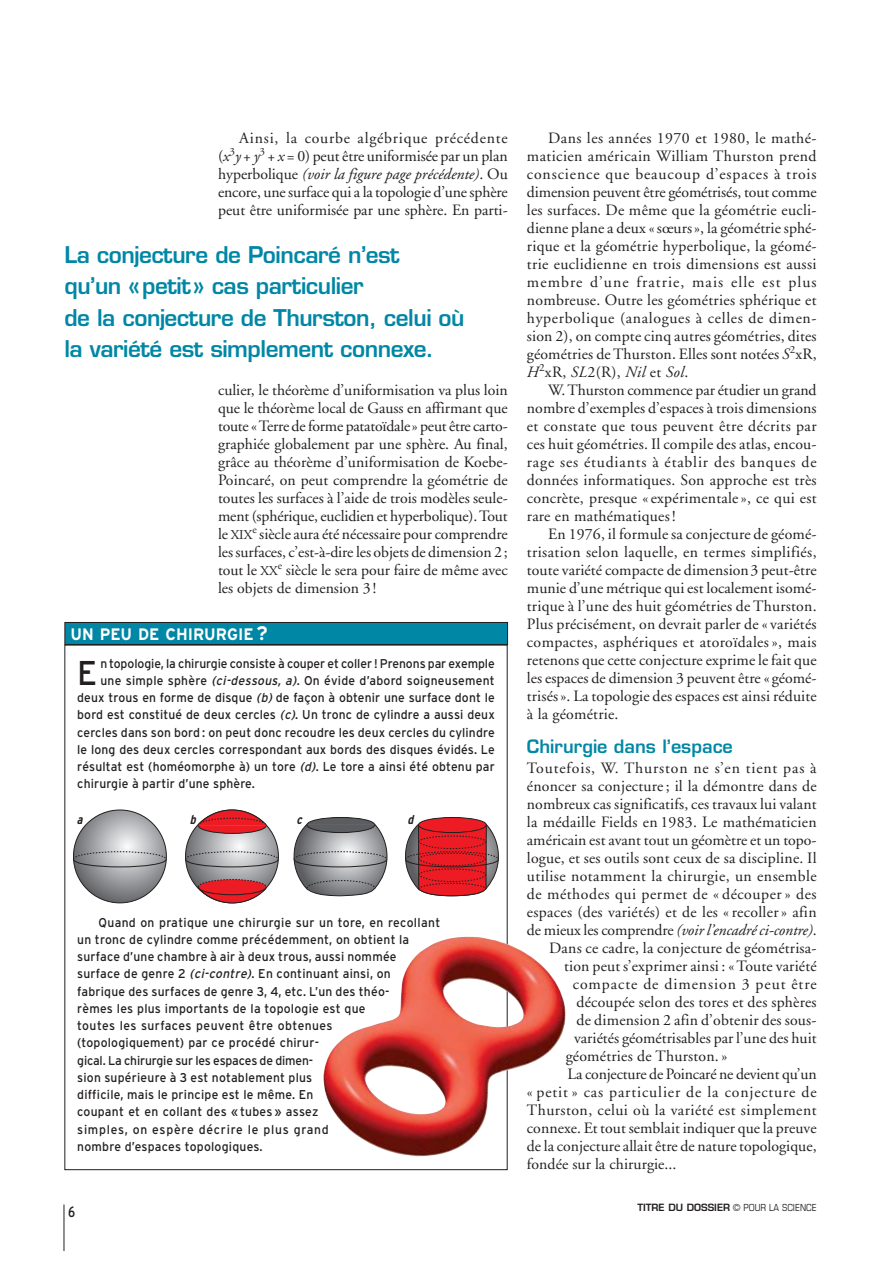
<style>
.page{position:relative;width:893px;height:1265px;background:#fff}
.page>*{position:absolute;margin:0;border:0;box-sizing:border-box;transform-origin:0 0}
.t1{font:34.35px "Interstate";color:#231f20;scale:.95 1}
.t2{font:600 22.5px/31.5px "Eurostile";letter-spacing:-.02em;color:#0087a5}
.t3{font:600 18px "Eurostile";color:#0087a5}
.t4{font:700 16.65px "Interstate";color:#fff;scale:.95 1}
.t5{font:15.75px/18px "Adobe Garamond";letter-spacing:.015em;color:#231f20;text-align:justify}
.t6{font:15.75px "Adobe Garamond";letter-spacing:.055em;color:#231f20}
.t7{font:italic 15.75px "Adobe Garamond";letter-spacing:-.005em;color:#231f20}
.t8{font:15.75px "Adobe Garamond";letter-spacing:-.01em;color:#231f20}
.t9{font:15.75px "Adobe Garamond";letter-spacing:.035em;color:#231f20}
.t10{font:15.75px "Adobe Garamond";letter-spacing:.06em;color:#231f20}
.t11{font:condensed 15px "Interstate";color:#231f20}
.t12{font:12.75px/17.2px "Interstate";letter-spacing:.015em;color:#231f20;scale:.95 1}
.t13{font:12.75px "Interstate";letter-spacing:-.005em;color:#231f20;scale:.95 1}
.t14{font:italic 700 condensed 12.75px "Interstate";color:#231f20}
.t15{font:600 9.75px "Eurostile";color:#231f20}
.s1{font-style:italic}
.s2{font-size:13.35px}
.s3{font-size:19.5px}
.s4{font-style:normal}
.s5{font-weight:400;font-stretch:condensed}
</style>
<div class="page">
<hr style="left:64px;top:1204px;width:1px;height:46px;background:#231f20">
<div style="left:65px;top:622px;width:442px;height:22px;background:#0087a5"></div>
<div style="left:64px;top:622px;width:444px;height:23px;border:1px solid #231f20"></div>
<svg style="left:73px;top:810px;width:93px;height:93px;background:#9c9ea0"></svg>
<svg style="left:73px;top:851px;width:94px;height:16px;background:#a0a1a3"></svg>
<svg style="left:185px;top:810px;width:93px;height:93px;background:#a8aaac"></svg>
<svg style="left:185px;top:851px;width:94px;height:16px;background:#a0a1a3"></svg>
<svg style="left:197px;top:809px;width:70px;height:25px"></svg>
<svg style="left:197px;top:878px;width:70px;height:25px"></svg>
<svg style="left:293px;top:817px;width:95px;height:79px;background:#9c9d9f"></svg>
<svg style="left:405px;top:817px;width:94px;height:79px;background:#c8494e"></svg>
<img style="left:323px;top:936px;width:243px;height:220px">
<p class="t5" style="left:218px;top:130px;width:291px;text-indent:21px">Ainsi, la courbe algébrique précédente (<span class="s1">x</span><sup>3</sup><span class="s1">y</span> + <span class="s1">y</span><sup>3</sup> + <span class="s1">x</span> = 0) peut être uniformisée par un plan hyperbolique <span class="s1">(voir la figure page précédente)</span>. Ou encore, une surface qui a la topologie d’une sphère peut être uniformisée par une sphère. En parti-</p>
<h2 class="t2" style="left:64px;top:241px;width:401px">La conjecture de Poincaré n’est<br>qu’un «petit» cas particulier<br>de la conjecture de Thurston, celui où la variété est simplement connexe.</h2>
<p class="t5" style="left:218px;top:382px;width:291px">culier, le théorème d’uniformisation va plus loin que le théorème local de Gauss en affirmant que toute «Terre de forme patatoïdale» peut être carto&shy;graphiée globalement par une sphère. Au final, grâce au théorème d’uniformisation de Koebe-Poincaré, on peut comprendre la géométrie de toutes les surfaces à l’aide de trois modèles seule&shy;ment (sphérique, euclidien et hyperbolique). Tout le <span class="s2">XIX</span><sup>e</sup> siècle aura été nécessaire pour comprendre les surfaces, c’est-à-dire les objets de dimension 2; tout le <span class="s2">XX</span><sup>e</sup> siècle le sera pour faire de même avec les objets de dimension 3 !</p>
<p class="t4" style="left:70px;top:628px;width:209px">UN PEU DE CHIRURGIE <span class="s3">?</span></p>
<h1 class="t1" style="left:77px;top:660px;width:23px">E</h1>
<p class="t13" style="left:100px;top:658px;width:416px">n topologie, la chirurgie consiste à couper et coller ! Prenons par exemple</p>
<p class="t12" style="left:100px;top:673px;width:416px">une simple sphère <span class="s1">(ci-dessous, a)</span>. On évide d’abord soigneusement</p>
<p class="t12" style="left:77px;top:690px;width:441px">deux trous en forme de disque <span class="s1">(b)</span>de façon à obtenir une surface dont le</p>
<p class="t12" style="left:77px;top:707px;width:441px">bord est constitué de deux cercles <span class="s1">(c)</span>. Un tronc de cylindre a aussi deux</p>
<p class="t12" style="left:77px;top:725px;width:441px">cercles dans son bord : on peut donc recoudre les deux cercles du cylindre</p>
<p class="t12" style="left:77px;top:742px;width:441px">le long des deux cercles correspondant aux bords des disques évidés. Le</p>
<p class="t12" style="left:77px;top:759px;width:441px">résultat est (homéomorphe à) un tore <span class="s1">(d)</span>. Le tore a ainsi été obtenu par</p>
<p class="t12" style="left:77px;top:776px;width:188px">chirurgie à partir d’une sphère.</p>
<p class="t14" style="left:77px;top:814px;width:10px">a</p>
<p class="t14" style="left:190px;top:815px;width:10px">b</p>
<p class="t14" style="left:407px;top:815px;width:10px">d</p>
<p class="t14" style="left:296px;top:815px;width:9px">c</p>
<p class="t12" style="left:77px;top:914px;width:383px;text-indent:21px">Quand on pratique une chirurgie sur un tore, en recollant un tronc de cylindre comme précédemment, on obtient la surface d’une chambre à air à deux trous, aussi nommée surface de genre 2 <span class="s1">(ci-contre)</span>. En continuant ainsi, on fabrique des surfaces de genre 3, 4, etc. L’un des théo-<br>rèmes les plus importants de la topologie est que<br>toutes les surfaces peuvent être obtenues (topologiquement) par ce procédé chirur-<br>gical. La chirurgie sur les espaces de dimen-<br>sion supérieure à 3 est notablement plus<br>difficile, mais le principe est le même. En<br>coupant et en collant des « tubes » assez<br>simples, on espère décrire le plus grand<br>nombre d’espaces topologiques.</p>
<p class="t5" style="left:527px;top:130px;width:291px;text-indent:21px">Dans les années 1970 et 1980, le mathé&shy;maticien américain William Thurston prend conscience que beaucoup d’espaces à trois dimension peuvent être géométrisés, tout comme les surfaces. De même que la géométrie eucli&shy;dienne plane a deux « sœurs », la géométrie sphé&shy;rique et la géométrie hyperbolique, la géomé&shy;trie euclidienne en trois dimensions est aussi membre d’une fratrie, mais elle est plus nombreuse. Outre les géométries sphérique et hyperbolique (analogues à celles de dimen&shy;sion 2), on compte cinq autres géométries, dites géométries de Thurston Elles sont notées <span class="s1">S</span><sup>2</sup>xR, <span class="s1">H</span><sup>2</sup>xR, <span class="s1">SL</span>2(R), <span class="s1">Nil</span> et <span class="s1">Sol</span>.</p>
<p class="t5" style="left:527px;top:382px;width:291px;text-indent:21px">W. Thurston commence par étudier un grand nombre d’exemples d’espaces à trois dimensions et constate que tous peuvent être décrits par ces huit géométries. Il compile des atlas, encou&shy;rage ses étudiants à établir des banques de données informatiques. Son approche est très concrète, presque « expérimentale », ce qui est rare en mathématiques !</p>
<p class="t5" style="left:527px;top:526px;width:291px;text-indent:21px">En 1976, il formule sa conjecture de géomé&shy;trisation selon laquelle, en termes simplifiés, toute variété compacte de dimension3 peut-être munie d’une métrique qui est localement isomé&shy;trique à l’une des huit géométries de Thurston.<br>Plus précisément, on devrait parler de « variétés compactes, asphériques et atoroïdales », mais retenons que cette conjecture exprime le fait que les espaces de dimension 3 peuvent être « géomé&shy;trisés ». La topologie des espaces est ainsi réduite à la géométrie.</p>
<p class="t3" style="left:527px;top:739px;width:207px">Chirurgie dans l’espace</p>
<p class="t6" style="left:527px;top:761px;width:291px">Toutefois, W. Thurston ne s’en tient pas à</p>
<p class="t5" style="left:527px;top:778px;width:291px">énoncer sa conjecture ; il la démontre dans de</p>
<p class="t5" style="left:527px;top:796px;width:291px">nombreux cas significatifs, ces travaux lui valant</p>
<p class="t5" style="left:527px;top:814px;width:291px">la médaille Fields en 1983. Le mathématicien</p>
<p class="t5" style="left:527px;top:832px;width:291px">américain est avant tout un géomètre et un topo-</p>
<p class="t5" style="left:527px;top:850px;width:291px">logue, et ses outils sont ceux de sa discipline. Il</p>
<p class="t5" style="left:527px;top:868px;width:291px">utilise notamment la chirurgie, un ensemble</p>
<p class="t9" style="left:527px;top:887px;width:291px">de méthodes qui permet de « découper » des</p>
<p class="t5" style="left:527px;top:904px;width:291px">espaces (des variétés) et de les « recoller » afin</p>
<p class="t7" style="left:527px;top:923px;width:291px"><span class="s4">de mieux les comprendre</span> (voir l’encadré ci-contre)<span class="s4">.</span></p>
<p class="t5" style="left:549px;top:940px;width:269px">Dans ce cadre, la conjecture de géométrisa-</p>
<p class="t5" style="left:564px;top:958px;width:254px">tion peut s’exprimer ainsi : « Toute variété</p>
<p class="t10" style="left:573px;top:977px;width:245px">compacte de dimension 3 peut être</p>
<p class="t5" style="left:576px;top:994px;width:242px">découpée selon des tores et des sphères</p>
<p class="t5" style="left:576px;top:1012px;width:241px">de dimension 2 afin d’obtenir des sous-</p>
<p class="t5" style="left:574px;top:1030px;width:244px">variétés géométrisables par l’une des huit</p>
<p class="t5" style="left:565px;top:1048px;width:163px">géométries de Thurston. »</p>
<p class="t8" style="left:567px;top:1067px;width:250px">La conjecture de Poincaré ne devient qu’un</p>
<p class="t6" style="left:527px;top:1085px;width:291px">« petit » cas particulier de la conjecture de</p>
<p class="t5" style="left:527px;top:1102px;width:291px">Thurston, celui où la variété est simplement</p>
<p class="t5" style="left:527px;top:1120px;width:291px">connexe. Et tout semblait indiquer que la preuve</p>
<p class="t5" style="left:527px;top:1138px;width:291px">de la conjecture allait être de nature topologique,</p>
<p class="t5" style="left:527px;top:1156px;width:151px">fondée sur la chirurgie...</p>
<p class="t11" style="left:68px;top:1206px;width:9px">6</p>
<p class="t15" style="left:637px;top:1203px;width:181px">TITRE DU DOSSIER <span class="s5">© POUR LA SCIENCE</span></p>
</div>
